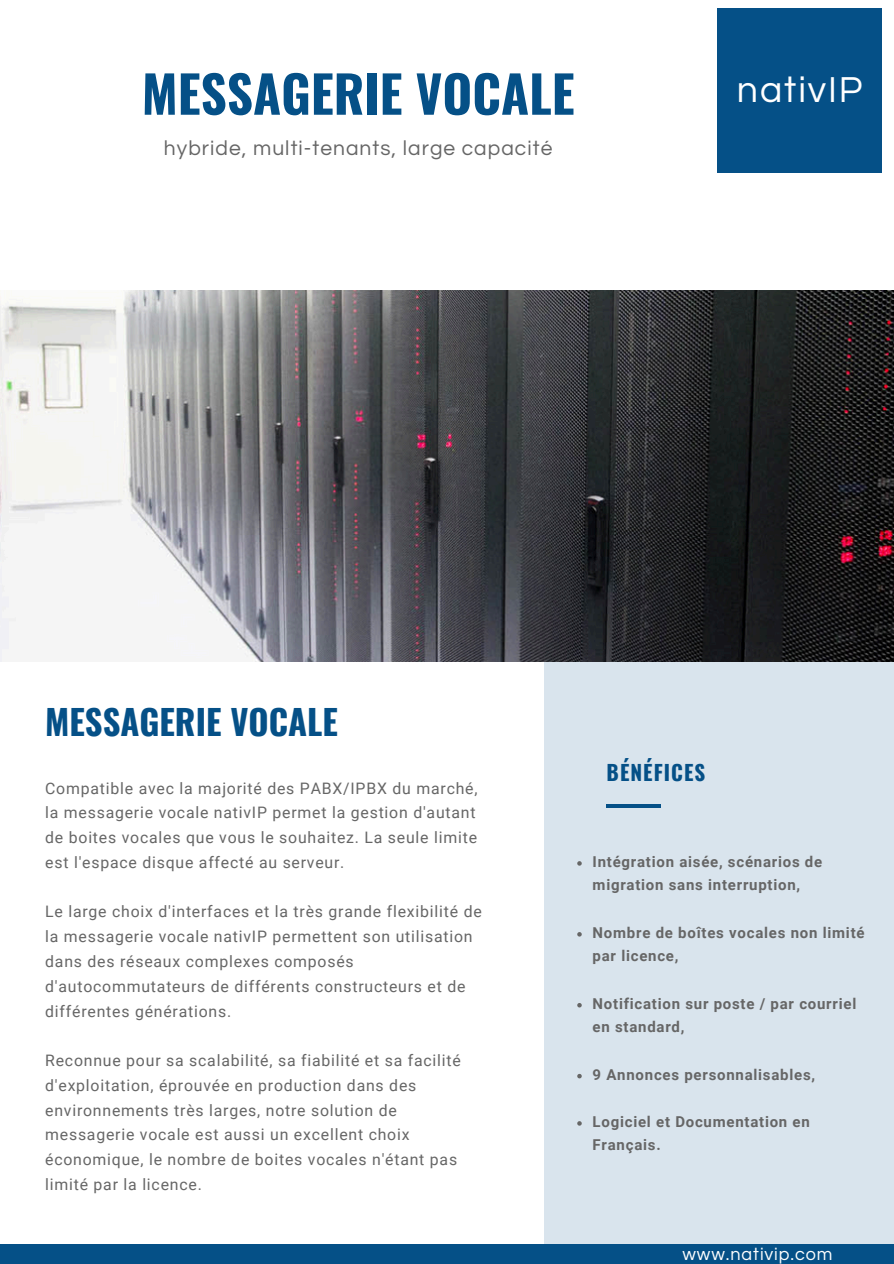
<style>
.page{position:relative;width:894px;height:1264px;background:#fff}
.page>*{position:absolute;margin:0;border:0;box-sizing:border-box;transform-origin:0 0}
.t1{font:700 51px "Oswald";color:#055087}
.t2{font:37.5px "Questrial";letter-spacing:.05em;color:#fff}
.t3{font:700 34.5px "Oswald";color:#055087}
.t4{font:21px "Questrial";letter-spacing:.05em;color:#666}
.t5{font:700 21px "Oswald";letter-spacing:.05em;color:#055087}
.t6{font:18px "Questrial";letter-spacing:.05em;color:#fff}
.t7{font:15.9px/24.8px "Roboto";letter-spacing:.05em;color:#666}
.t8{font:700 15px/23.7px "Roboto";letter-spacing:.05em;color:#666}
</style>
<div class="page">
<div style="left:543px;top:662px;width:350px;height:582px;background:#d9e4ed"></div>
<hr style="left:606px;top:804px;width:54px;height:4px;background:#055087">
<div style="left:717px;top:8px;width:164px;height:165px;background:#055087"></div>
<div style="left:0;top:1244px;width:893px;height:19px;background:#055087"></div>
<img style="left:0;top:290px;width:893px;height:372px">
<svg style="left:577px;top:861px;width:4px;height:4px"></svg>
<svg style="left:577px;top:932px;width:4px;height:4px"></svg>
<svg style="left:577px;top:1003px;width:4px;height:4px"></svg>
<svg style="left:577px;top:1073px;width:4px;height:5px"></svg>
<svg style="left:577px;top:1121px;width:4px;height:4px"></svg>
<h3 class="t1" style="left:142px;top:54px;width:434px">MESSAGERIE VOCALE</h3>
<p class="t4" style="left:164px;top:138px;width:390px">hybride, multi-tenants, large capacité</p>
<h5 class="t2" style="left:736px;top:71px;width:127px">nativIP</h5>
<p class="t3" style="left:45px;top:695px;width:294px">MESSAGERIE VOCALE</p>
<h2 class="t7" style="left:45px;top:775px;width:433px">Compatible avec la majorité des PABX/IPBX du marché,</h2>
<p class="t7" style="left:45px;top:800px;width:433px;text-align:justify">la messagerie vocale nativIP permet la gestion d'autant de boites vocales que vous le souhaitez. La seule limite est l'espace disque affecté au serveur.</p>
<p class="t7" style="left:45px;top:899px;width:438px">Le large choix d'interfaces et la très grande flexibilité de la messagerie vocale nativIP permettent son utilisation dans des réseaux complexes composés d'autocommutateurs de différents constructeurs et de différentes générations.</p>
<p class="t7" style="left:45px;top:1048px;width:417px">Reconnue pour sa scalabilité, sa fiabilité et sa facilité d'exploitation, éprouvée en production dans des environnements très larges, notre solution de messagerie vocale est aussi un excellent choix économique, le nombre de boites vocales n'étant pas limité par la licence.</p>
<h1 class="t5" style="left:606px;top:756px;width:100px">BÉNÉFICES</h1>
<p class="t8" style="left:592px;top:849px;width:231px">Intégration aisée, scénarios de migration sans interruption,</p>
<h4 class="t8" style="left:592px;top:920px;width:273px">Nombre de boîtes vocales non limité par licence,</h4>
<p class="t8" style="left:592px;top:991px;width:265px">Notification sur poste / par courriel en standard,</p>
<p class="t8" style="left:592px;top:1062px;width:224px">9 Annonces personnalisables,</p>
<p class="t8" style="left:592px;top:1109px;width:219px">Logiciel et Documentation en<br>Français.</p>
<p class="t6" style="left:682px;top:1245px;width:151px">www.nativip.com</p>
</div>
